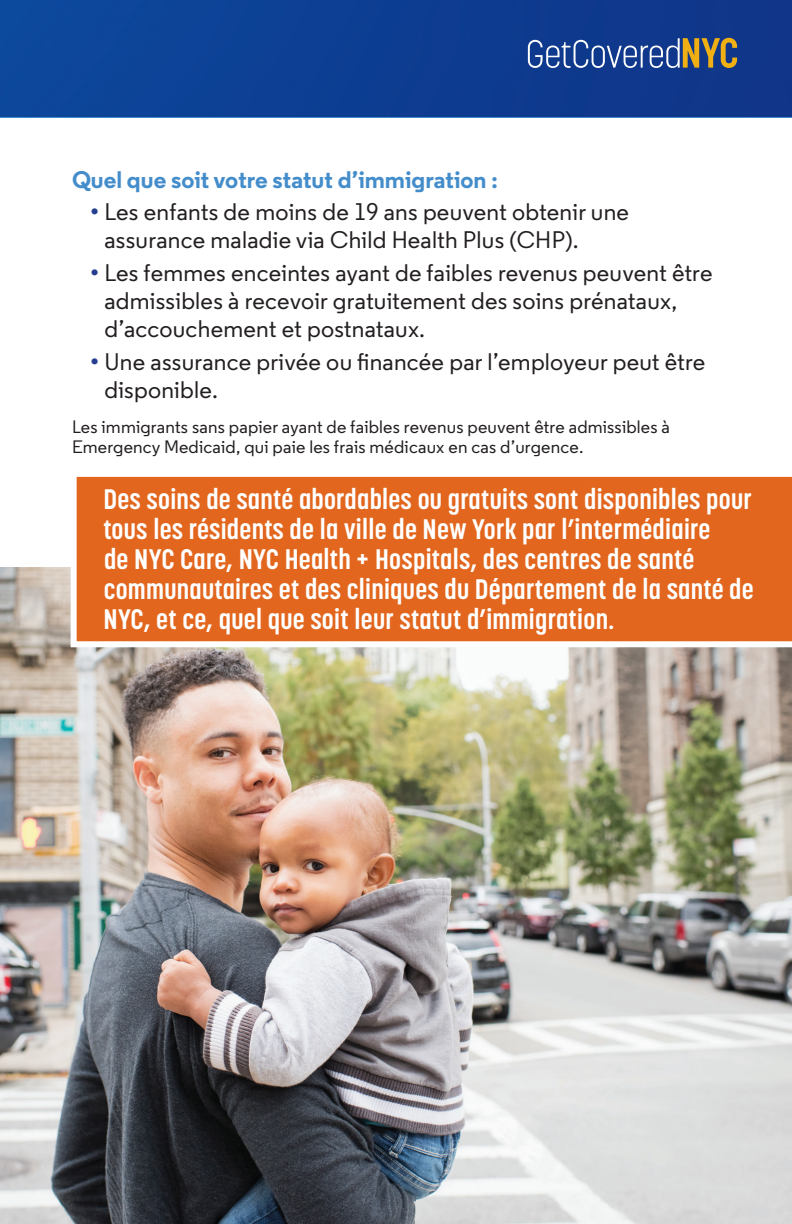
<style>
.page{position:relative;width:792px;height:1224px;background:#fff}
.page>*{position:absolute;margin:0;border:0;box-sizing:border-box;transform-origin:0 0}
.t1{font:700 28px/30px "Korolev Condensed";letter-spacing:.01em;color:#fff}
.t2{font:500 24px/28px "A2 Regular";letter-spacing:.01em;color:#231f20}
.t3{font:700 24px "A2 Regular";color:#448dcb}
.t4{font:500 18px/20px "A2 Regular";letter-spacing:.01em;color:#231f20}
.s1{font-weight:800;color:#253f8e}
</style>
<div class="page">
<img style="left:0;top:0;width:792px;height:116px">
<img style="left:0;top:567px;width:792px;height:657px">
<svg style="left:528px;top:38px;width:209px;height:30px;background:#53678d"></svg>
<div style="left:71px;top:476px;width:721px;height:171px;background:#e2661d"></div>
<p class="t3" style="left:72px;top:164px;width:428px">Quel que soit votre statut d’immigration :</p>
<p class="t2" style="left:104px;top:198px;width:526px;text-indent:-14px"><span class="s1">•</span> Les enfants de moins de 19 ans peuvent obtenir une assurance maladie via Child Health Plus (CHP).</p>
<p class="t2" style="left:104px;top:259px;width:610px;text-indent:-14px"><span class="s1">•</span> Les femmes enceintes ayant de faibles revenus peuvent être admissibles à recevoir gratuitement des soins prénataux, d’accouchement et postnataux.</p>
<p class="t2" style="left:104px;top:347px;width:602px;text-indent:-14px"><span class="s1">•</span> Une assurance privée ou financée par l’employeur peut être disponible.</p>
<p class="t4" style="left:72px;top:416px;width:600px">Les immigrants sans papier ayant de faibles revenus peuvent être admissibles à<br>Emergency Medicaid, qui paie les frais médicaux en cas d’urgence.</p>
<p class="t1" style="left:103px;top:484px;width:652px">Des soins de santé abordables ou gratuits sont disponibles pour tous les résidents de la ville de New York par l’intermédiaire<br>de NYC Care, NYC Health + Hospitals, des centres de santé communautaires et des cliniques du Département de la santé de NYC, et ce, quel que soit leur statut d’immigration.</p>
</div>
